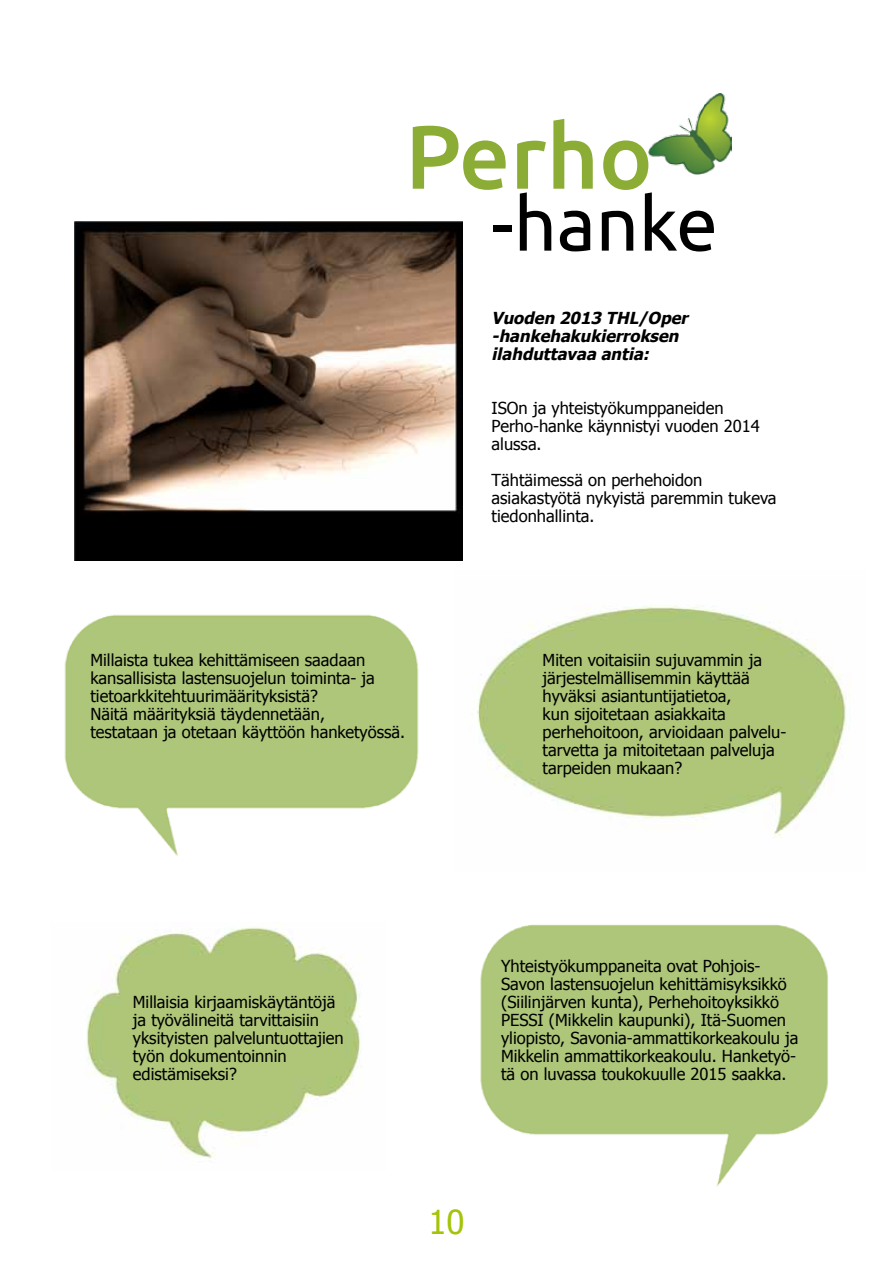
<style>
.page{position:relative;width:893px;height:1263px;background:#fff}
.page>*{position:absolute;margin:0;border:0;box-sizing:border-box;transform-origin:0 0}
.t1{font:500 90px "Ubuntu";color:#8bad36}
.t2{font:75px "Ubuntu";color:#000}
.t3{font:33px "Tahoma";color:#a4c409}
.t4{font:16.5px/18px "Tahoma";color:#000}
.t5{font:italic 700 16.5px/18px "Tahoma";color:#000}
</style>
<div class="page">
<img style="left:477px;top:606px;width:369px;height:231px">
<img style="left:64px;top:551px;width:373px;height:305px">
<img style="left:75px;top:221px;width:388px;height:339px">
<img style="left:648px;top:94px;width:84px;height:80px">
<img style="left:86px;top:927px;width:276px;height:232px">
<img style="left:480px;top:924px;width:348px;height:263px">
<h1 class="t1" style="left:405px;top:100px;width:249px">Perho</h1>
<h2 class="t2" style="left:491px;top:178px;width:228px">-hanke</h2>
<p class="t5" style="left:492px;top:308px;width:202px">Vuoden 2013 THL/Oper -hankehakukierroksen ilahduttavaa antia:</p>
<p class="t4" style="left:492px;top:398px;width:270px">ISOn ja yhteistyökumppaneiden<br>Perho-hanke käynnistyi vuoden 2014 alussa.</p>
<p class="t4" style="left:492px;top:470px;width:286px">Tähtäimessä on perhehoidon asiakastyötä nykyistä paremmin tukeva tiedonhallinta.</p>
<p class="t4" style="left:90px;top:650px;width:316px">Millaista tukea kehittämiseen saadaan kansallisista lastensuojelun toiminta- ja tietoarkkitehtuurimäärityksistä?<br>Näitä määrityksiä täydennetään,<br>testataan ja otetaan käyttöön hanketyössä.</p>
<p class="t4" style="left:543px;top:650px;width:245px">Miten voitaisiin sujuvammin ja järjestelmällisemmin käyttää hyväksi asiantuntijatietoa,<br>kun sijoitetaan asiakkaita perhehoitoon, arvioidaan palvelu&shy;tarvetta ja mitoitetaan palveluja tarpeiden mukaan?</p>
<p class="t4" style="left:133px;top:992px;width:212px">Millaisia kirjaamiskäytäntöjä ja työvälineitä tarvittaisiin yksityisten palveluntuottajien työn dokumentoinnin edistämiseksi?</p>
<p class="t4" style="left:501px;top:956px;width:299px">Yhteistyökumppaneita ovat Pohjois-Savon lastensuojelun kehittämisyksikkö (Siilinjärven kunta), Perhehoitoyksikkö PESSI (Mikkelin kaupunki), Itä-Suomen yliopisto, Savonia-ammattikorkeakoulu ja Mikkelin ammattikorkeakoulu. Hanketyö&shy;tä on luvassa toukokuulle 2015 saakka.</p>
<h3 class="t3" style="left:428px;top:1200px;width:38px">10</h3>
</div>
